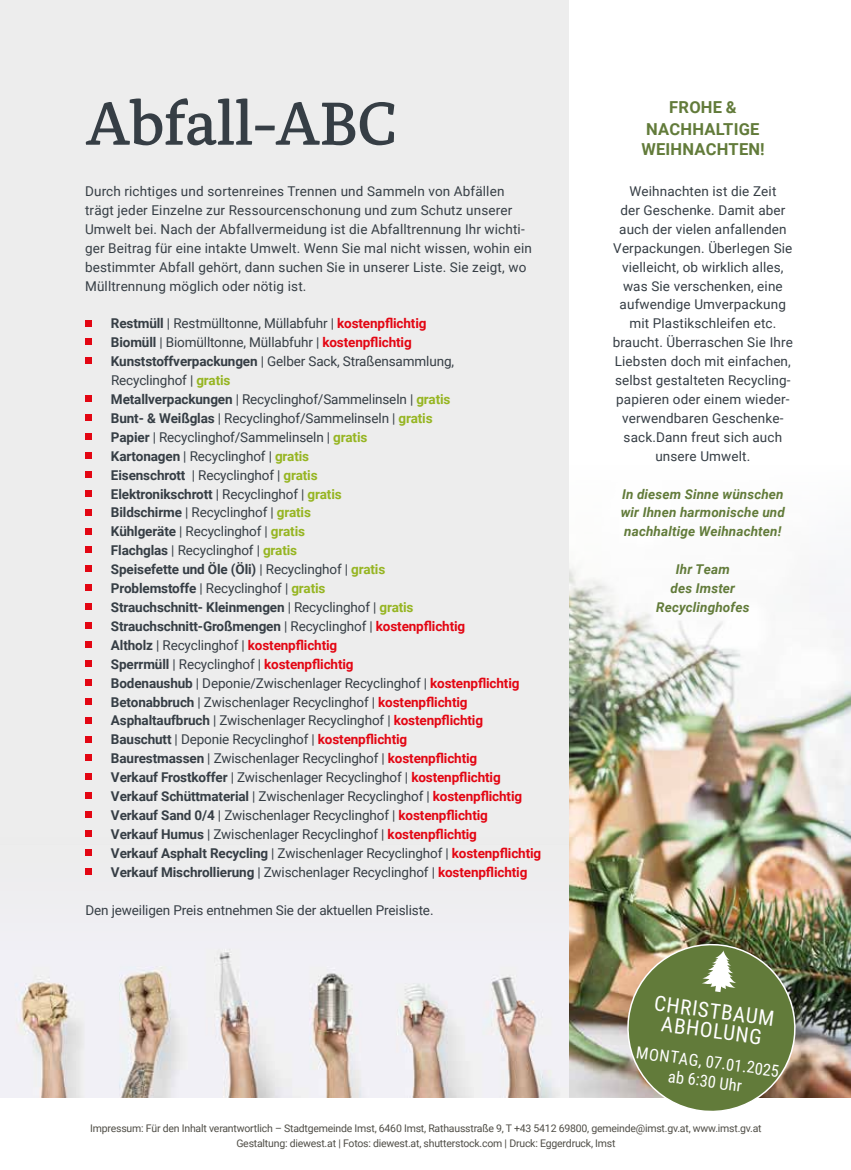
<style>
.page{position:relative;width:851px;height:1170px;background:#fff}
.page>*{position:absolute;margin:0;border:0;box-sizing:border-box;transform-origin:0 0}
.t1{font:600 60px "Alkes";letter-spacing:-.01em;color:#363e45}
.t2{font:21px/19.5px "Roboto Condensed";color:#fff;text-align:center}
.t3{font:700 16.5px/21.8px "Roboto";letter-spacing:.015em;color:#627b3a;text-align:center}
.t4{font:16.5px/19.6px "Roboto Condensed";color:#fff;text-align:center}
.t5{font:13.5px/18.9px "Roboto";letter-spacing:-.01em;color:#363e45}
.t6{font:13.5px/18.9px "Roboto";letter-spacing:.01em;color:#363e45}
.t7{font:italic 700 13.5px/18.9px "Roboto";letter-spacing:.01em;color:#627b3a;text-align:justify}
.t8{font:10.5px/15px "Roboto";letter-spacing:-.02em;color:#504e47;text-align:center}
.s1{font-weight:700}
.s2{font-weight:700;color:#e30613}
.s3{font-weight:700;color:#96b522}
</style>
<div class="page">
<img style="left:568px;top:456px;width:282px;height:641px">
<img style="left:616px;top:932px;width:190px;height:179px">
<div style="left:0;top:0;width:568px;height:1097px;background:#ededed"></div>
<img style="left:14px;top:855px;width:546px;height:242px">
<div style="left:85px;top:320px;width:7px;height:6px;background:#e30613"></div>
<div style="left:85px;top:339px;width:7px;height:6px;background:#e30613"></div>
<div style="left:85px;top:357px;width:7px;height:7px;background:#e30613"></div>
<div style="left:85px;top:395px;width:7px;height:7px;background:#e30613"></div>
<div style="left:85px;top:414px;width:7px;height:7px;background:#e30613"></div>
<div style="left:85px;top:433px;width:7px;height:6px;background:#e30613"></div>
<div style="left:85px;top:452px;width:7px;height:6px;background:#e30613"></div>
<div style="left:85px;top:471px;width:7px;height:6px;background:#e30613"></div>
<div style="left:85px;top:490px;width:7px;height:6px;background:#e30613"></div>
<div style="left:85px;top:509px;width:7px;height:6px;background:#e30613"></div>
<div style="left:85px;top:528px;width:7px;height:6px;background:#e30613"></div>
<div style="left:85px;top:546px;width:7px;height:7px;background:#e30613"></div>
<div style="left:85px;top:565px;width:7px;height:7px;background:#e30613"></div>
<div style="left:85px;top:584px;width:7px;height:7px;background:#e30613"></div>
<div style="left:85px;top:603px;width:7px;height:7px;background:#e30613"></div>
<div style="left:85px;top:622px;width:7px;height:6px;background:#e30613"></div>
<div style="left:85px;top:641px;width:7px;height:6px;background:#e30613"></div>
<div style="left:85px;top:660px;width:7px;height:6px;background:#e30613"></div>
<div style="left:85px;top:679px;width:7px;height:6px;background:#e30613"></div>
<div style="left:85px;top:698px;width:7px;height:6px;background:#e30613"></div>
<div style="left:85px;top:717px;width:7px;height:6px;background:#e30613"></div>
<div style="left:85px;top:735px;width:7px;height:7px;background:#e30613"></div>
<div style="left:85px;top:754px;width:7px;height:7px;background:#e30613"></div>
<div style="left:85px;top:773px;width:7px;height:7px;background:#e30613"></div>
<div style="left:85px;top:792px;width:7px;height:7px;background:#e30613"></div>
<div style="left:85px;top:811px;width:7px;height:6px;background:#e30613"></div>
<div style="left:85px;top:830px;width:7px;height:6px;background:#e30613"></div>
<div style="left:85px;top:849px;width:7px;height:6px;background:#e30613"></div>
<div style="left:85px;top:868px;width:7px;height:6px;background:#e30613"></div>
<h1 class="t1" style="left:85px;top:84px;width:314px">Abfall-ABC</h1>
<p class="t6" style="left:85px;top:181px;width:448px">Durch richtiges und sortenreines Trennen und Sammeln von Abfällen trägt jeder Einzelne zur Ressourcenschonung und zum Schutz unserer Umwelt bei. Nach der Abfallvermeidung ist die Abfalltrennung Ihr wichti&shy;ger Beitrag für eine intakte Umwelt. Wenn Sie mal nicht wissen, wohin ein bestimmter Abfall gehört, dann suchen Sie in unserer Liste. Sie zeigt, wo Mülltrennung möglich oder nötig ist.</p>
<p class="t5" style="left:111px;top:313px;width:431px"><span class="s1">Restmüll</span> | Restmülltonne, Müllabfuhr | <span class="s2">kostenpflichtig<br></span><span class="s1">Biomüll</span> | Biomülltonne, Müllabfuhr | <span class="s2">kostenpflichtig </span><span class="s1">Kunststoffverpackungen</span> | Gelber Sack, Straßensammlung,<br>Recyclinghof | <span class="s3">gratis<br></span><span class="s1">Metallverpackungen</span> | Recyclinghof/Sammelinseln | <span class="s3">gratis<br></span><span class="s1">Bunt- &amp; Weißglas</span> | Recyclinghof/Sammelinseln | <span class="s3">gratis<br></span><span class="s1">Papier</span> | Recyclinghof/Sammelinseln | <span class="s3">gratis<br></span><span class="s1">Kartonagen</span> | Recyclinghof | <span class="s3">gratis<br></span><span class="s1">Eisenschrott</span> | Recyclinghof | <span class="s3">gratis<br></span><span class="s1">Elektronikschrott</span> | Recyclinghof | <span class="s3">gratis<br></span><span class="s1">Bildschirme</span> | Recyclinghof | <span class="s3">gratis<br></span><span class="s1">Kühlgeräte</span> | Recyclinghof | <span class="s3">gratis<br></span><span class="s1">Flachglas</span> | Recyclinghof | <span class="s3">gratis<br></span><span class="s1">Speisefette und Öle (Öli)</span> | Recyclinghof | <span class="s3">gratis<br></span><span class="s1">Problemstoffe</span> | Recyclinghof | <span class="s3">gratis<br></span><span class="s1">Strauchschnitt- Kleinmengen</span> | Recyclinghof | <span class="s3">gratis </span><span class="s1">Strauchschnitt-Großmengen</span> | Recyclinghof | <span class="s2">kostenpflichtig<br></span><span class="s1">Altholz</span> | Recyclinghof | <span class="s2">kostenpflichtig<br></span><span class="s1">Sperrmüll</span> | Recyclinghof | <span class="s2">kostenpflichtig<br></span><span class="s1">Bodenaushub</span> | Deponie/Zwischenlager Recyclinghof | <span class="s2">kostenpflichtig </span><span class="s1">Betonabbruch</span> | Zwischenlager Recyclinghof | <span class="s2">kostenpflichtig </span><span class="s1">Asphaltaufbruch</span> | Zwischenlager Recyclinghof | <span class="s2">kostenpflichtig </span><span class="s1">Bauschutt</span> | Deponie Recyclinghof | <span class="s2">kostenpflichtig<br></span><span class="s1">Baurestmassen</span> | Zwischenlager Recyclinghof | <span class="s2">kostenpflichtig<br></span><span class="s1">Verkauf Frostkoffer</span> | Zwischenlager Recyclinghof | <span class="s2">kostenpflichtig </span><span class="s1">Verkauf Schüttmaterial</span> | Zwischenlager Recyclinghof | <span class="s2">kostenpflichtig </span><span class="s1">Verkauf Sand 0/4</span> | Zwischenlager Recyclinghof | <span class="s2">kostenpflichtig<br></span><span class="s1">Verkauf Humus</span> | Zwischenlager Recyclinghof | <span class="s2">kostenpflichtig<br></span><span class="s1">Verkauf Asphalt Recycling</span> | Zwischenlager Recyclinghof | <span class="s2">kostenpflichtig </span><span class="s1">Verkauf Mischrollierung</span> | Zwischenlager Recyclinghof | <span class="s2">kostenpflichtig</span></p>
<p class="t5" style="left:85px;top:899px;width:349px">Den jeweiligen Preis entnehmen Sie der aktuellen Preisliste.</p>
<p class="t3" style="left:646px;top:96px;width:115px">FROHE &amp;<br>NACHHALTIGE</p>
<p class="t3" style="left:641px;top:137px;width:125px">WEIHNACHTEN!</p>
<p class="t6" style="left:612px;top:181px;width:181px;text-align:center">Weihnachten ist die Zeit<br>der Geschenke. Damit aber auch der vielen anfallenden<br>Verpackungen. Überlegen Sie vielleicht, ob wirklich alles, was Sie verschenken, eine aufwendige Umverpackung mit Plastikschleifen etc. braucht. Überraschen Sie Ihre<br>Liebsten doch mit einfachen, selbst gestalteten Recycling&shy;papieren oder einem wieder&shy;verwendbaren Geschenke&shy;sack.Dann freut sich auch unsere Umwelt.</p>
<p class="t7" style="left:620px;top:483px;width:166px">In diesem Sinne wünschen wir Ihnen harmonische und nachhaltige Weihnachten!</p>
<p class="t7" style="left:656px;top:559px;width:95px;text-align:center">Ihr Team<br>des Imster<br>Recyclinghofes</p>
<h2 class="t2" style="left:655px;top:991px;width:122px;rotate:8deg">CHRISTBAUM<br>ABHOLUNG</h2>
<p class="t4" style="left:638px;top:1040px;width:145px;rotate:8deg">MONTAG, 07.01.2025 ab 6:30 Uhr</p>
<p class="t8" style="left:90px;top:1120px;width:673px">Impressum: Für den Inhalt verantwortlich – Stadtgemeinde Imst, 6460 Imst, Rathausstraße 9, T +43 5412 69800, gemeinde@imst.gv.at, www.imst.gv.at<br>Gestaltung: diewest.at | Fotos: diewest.at, shutterstock.com | Druck: Eggerdruck, Imst</p>
</div>
